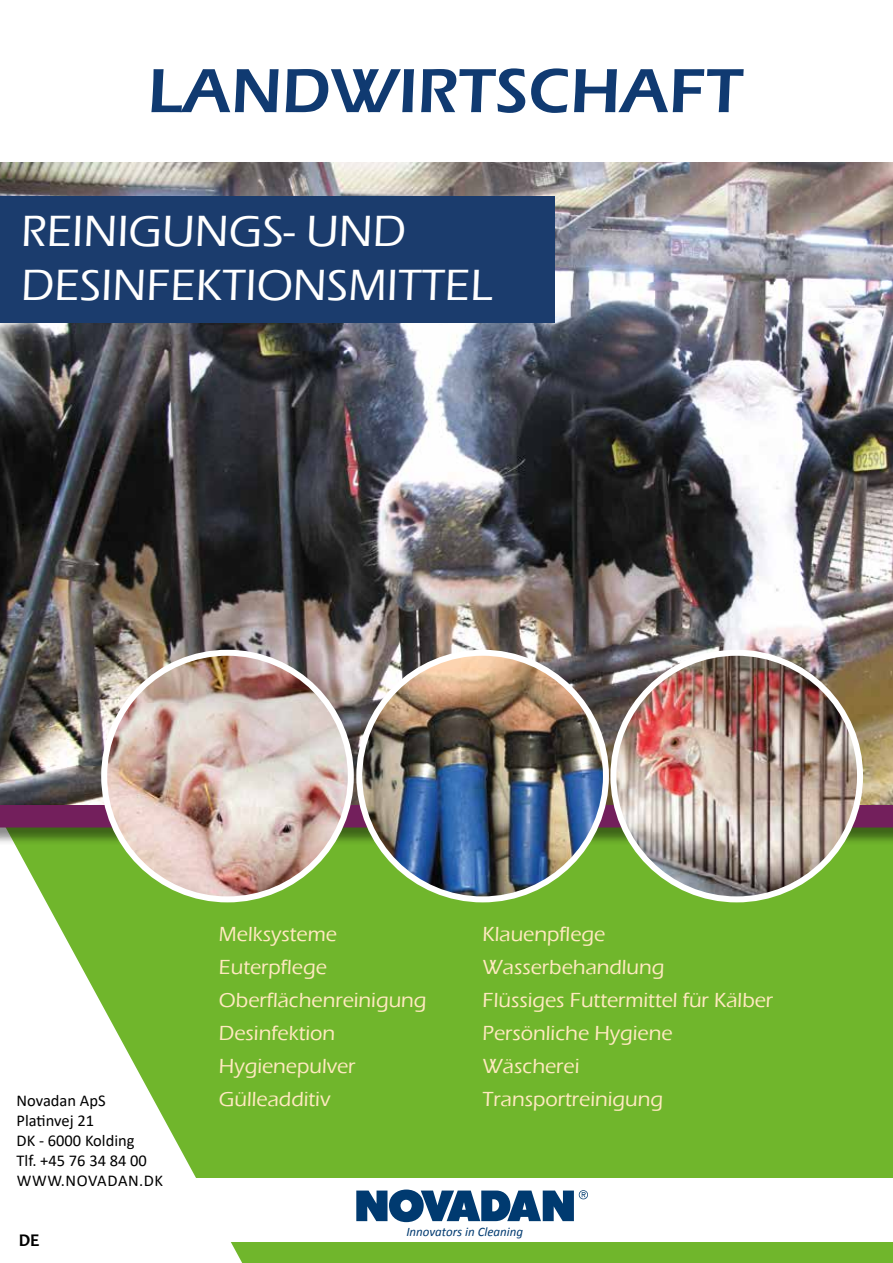
<style>
.page{position:relative;width:893px;height:1263px;background:#fff}
.page>*{position:absolute;margin:0;border:0;box-sizing:border-box;transform-origin:0 0}
.t1{font:600 64.5px "Eras ITC";color:#103a71}
.t2{font:500 45px/54px "Eras ITC";color:#fff}
.t3{font:500 21px/33px "Eras ITC";color:#ffe9c0}
.t4{font:700 18px "Candara";color:#000}
.t5{font:16.5px/19.8px "Calibri";color:#000}
.t6{font:italic 12.9px "Calibri";color:#003a70}
</style>
<div class="page">
<img style="left:0;top:163px;width:893px;height:642px">
<div style="left:0;top:819px;width:893px;height:444px;background:#70b62c"></div>
<svg style="left:0;top:846px;width:242px;height:417px;fill:#fff"></svg>
<div style="left:185px;top:1178px;width:708px;height:64px;background:#fff"></div>
<svg style="left:356px;top:1189px;width:232px;height:33px"></svg>
<div style="left:0;top:807px;width:893px;height:39px;background:#000;opacity:.45"></div>
<div style="left:0;top:805px;width:893px;height:22px;background:#731f5c"></div>
<div style="left:0;top:197px;width:555px;height:126px;background:#1b3c6d"></div>
<img style="left:359px;top:653px;width:247px;height:246px;border-radius:123px">
<div style="left:356px;top:650px;width:253px;height:252px;border:6px solid #fff;border-radius:50%"></div>
<img style="left:613px;top:653px;width:247px;height:246px;border-radius:123px">
<div style="left:610px;top:650px;width:253px;height:252px;border:6px solid #fff;border-radius:50%"></div>
<img style="left:104px;top:653px;width:247px;height:246px;border-radius:123px">
<div style="left:101px;top:650px;width:253px;height:252px;border:6px solid #fff;border-radius:50%"></div>
<h1 class="t1" style="left:148px;top:54px;width:597px">LANDWIRTSCHAFT</h1>
<h2 class="t2" style="left:21px;top:205px;width:473px">REINIGUNGS- UND<br>DESINFEKTIONSMITTEL</h2>
<p class="t5" style="left:17px;top:1090px;width:148px">Novadan ApS<br>Platinvej 21<br>DK - 6000 Kolding<br>Tlf. +45 76 34 84 00<br>WWW.NOVADAN.DK</p>
<p class="t4" style="left:19px;top:1229px;width:23px">DE</p>
<p class="t3" style="left:219px;top:918px;width:209px">Melksysteme<br>Euterpflege<br>Oberflächenreinigung<br>Desinfektion<br>Hygienepulver<br>Gülleadditiv</p>
<p class="t3" style="left:483px;top:918px;width:292px">Klauenpflege<br>Wasserbehandlung<br>Flüssiges Futtermittel für Kälber<br>Persönliche Hygiene<br>Wäscherei<br>Transportreinigung</p>
<p class="t6" style="left:406px;top:1223px;width:118px">Innovators in Cleaning</p>
</div>
